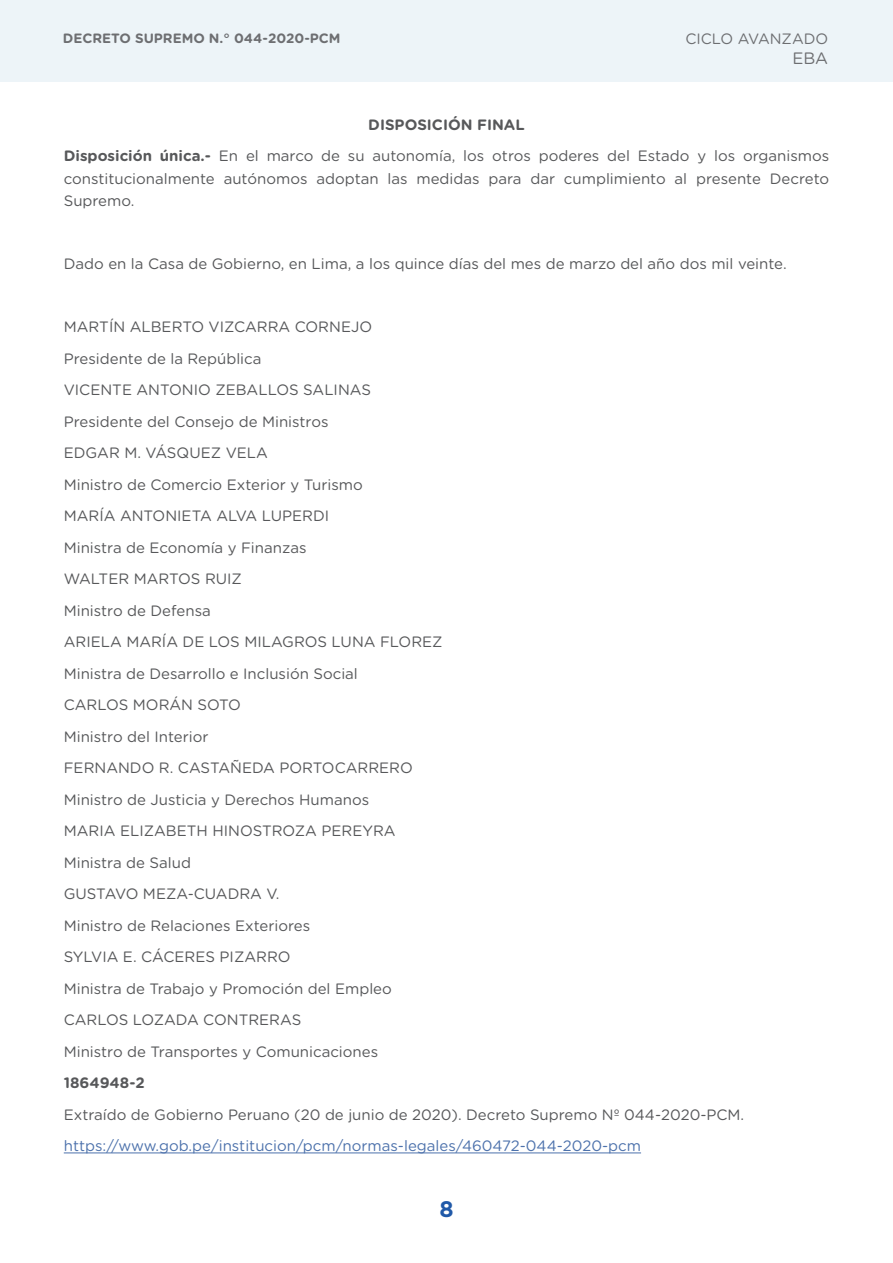
<style>
.page{position:relative;width:893px;height:1263px;background:#fff}
.page>*{position:absolute;margin:0;border:0;box-sizing:border-box;transform-origin:0 0}
.t1{font:700 22.5px "Gotham Rounded";color:#2059a8}
.t2{font:16.5px "Gotham Rounded";color:#6d6e71}
.t3{font:15px/31.5px "Gotham Rounded";color:#57585a}
.t4{font:15px "Gotham Rounded";color:#4d72ac}
.t5{font:15px "Gotham Rounded";color:#6d6e71}
.t6{font:700 15px "Gotham Rounded";color:#57585a}
.t7{font:700 13.5px "Gotham Rounded";color:#6d6e71}
.s1{font-weight:700}
</style>
<div class="page">
<div style="left:0;top:0;width:893px;height:82px;background:#edf4f8"></div>
<hr style="left:64px;top:1152px;width:577px;height:1px;background:#4d72ac">
<p class="t7" style="left:63px;top:30px;width:279px">DECRETO SUPREMO N.° 044-2020-PCM</p>
<p class="t5" style="left:685px;top:30px;width:144px">CICLO AVANZADO</p>
<p class="t2" style="left:792px;top:48px;width:37px">EBA</p>
<p class="t3" style="left:64px;top:109px;width:767px;text-align:center"><span class="s1">DISPOSICIÓN FINAL<br>Disposición única.-</span> En el marco de su autonomía, los otros poderes del Estado y los organismos</p>
<p class="t3" style="left:64px;top:167px;width:767px;line-height:22.5px">constitucionalmente autónomos adoptan las medidas para dar cumplimiento al presente Decreto<br>Supremo.</p>
<p class="t3" style="left:64px;top:248px;width:724px">Dado en la Casa de Gobierno, en Lima, a los quince días del mes de marzo del año dos mil veinte.</p>
<p class="t3" style="left:64px;top:311px;width:380px">MARTÍN ALBERTO VIZCARRA CORNEJO<br>Presidente de la República<br>VICENTE ANTONIO ZEBALLOS SALINAS<br>Presidente del Consejo de Ministros<br>EDGAR M. VÁSQUEZ VELA<br>Ministro de Comercio Exterior y Turismo<br>MARÍA ANTONIETA ALVA LUPERDI<br>Ministra de Economía y Finanzas<br>WALTER MARTOS RUIZ<br>Ministro de Defensa<br>ARIELA MARÍA DE LOS MILAGROS LUNA FLOREZ<br>Ministra de Desarrollo e Inclusión Social<br>CARLOS MORÁN SOTO<br>Ministro del Interior<br>FERNANDO R. CASTAÑEDA PORTOCARRERO<br>Ministro de Justicia y Derechos Humanos<br>MARIA ELIZABETH HINOSTROZA PEREYRA<br>Ministra de Salud<br>GUSTAVO MEZA-CUADRA V.<br>Ministro de Relaciones Exteriores<br>SYLVIA E. CÁCERES PIZARRO<br>Ministra de Trabajo y Promoción del Empleo<br>CARLOS LOZADA CONTRERAS<br>Ministro de Transportes y Comunicaciones</p>
<p class="t6" style="left:64px;top:1074px;width:83px">1864948-2</p>
<p class="t3" style="left:64px;top:1099px;width:682px">Extraído de Gobierno Peruano (20 de junio de 2020). Decreto Supremo Nº 044-2020-PCM.</p>
<p class="t4" style="left:64px;top:1138px;width:579px">https://www.gob.pe/institucion/pcm/normas-legales/460472-044-2020-pcm</p>
<h1 class="t1" style="left:439px;top:1196px;width:16px">8</h1>
</div>
